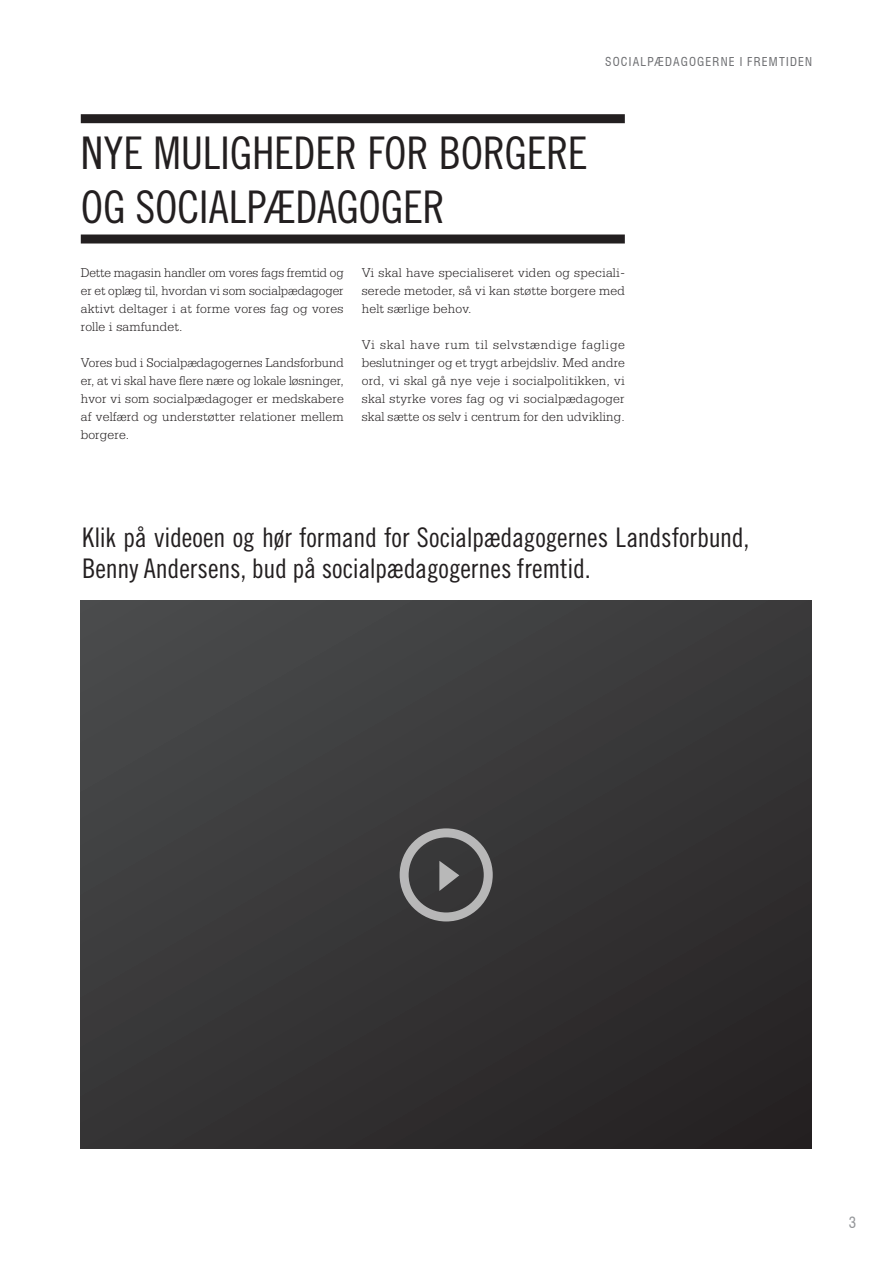
<style>
.page{position:relative;width:893px;height:1263px;background:#fff}
.page>*{position:absolute;margin:0;border:0;box-sizing:border-box;transform-origin:0 0}
.Heading_1{font:45px/54px "Trade Gothic Cond Eighteen";letter-spacing:-.01em;color:#231f20}
.Heading_2_-_manchet{font:27px/31.5px "Trade Gothic Cond Eighteen";letter-spacing:-.005em;color:#231f20}
.t1{font:condensed 15px "Swiss 721 BT";color:#939598}
.Brødtekst{font:300 13.5px/18px "Serifa Std";letter-spacing:.01em;color:#231f20;text-align:justify}
.t2{font:condensed 12px "Swiss 721 BT";letter-spacing:.1em;color:#6c6d70}
</style>
<div class="page">
<div style="left:81px;top:114px;width:544px;height:9px;background:#231f20"></div>
<div style="left:81px;top:234px;width:544px;height:9px;background:#231f20"></div>
<div style="left:81px;top:601px;width:731px;height:548px;background:linear-gradient(to right,#404142,#2f2d2e)"></div>
<div style="left:400px;top:828px;width:93px;height:93px;border:9px solid #fff;border-radius:50%"></div>
<svg style="left:439px;top:861px;width:20px;height:30px"></svg>
<p class="t2" style="left:605px;top:54px;width:209px">SOCIALPÆDAGOGERNE I FREMTIDEN</p>
<h1 class="Heading_1" style="left:81px;top:125px;width:508px">NYE MULIGHEDER FOR BORGERE<br>OG SOCIALPÆDAGOGER</h1>
<p class="Brødtekst" style="left:81px;top:264px;width:264px">Dette magasin handler om vores fags fremtid og er et oplæg til, hvordan vi som socialpædagoger aktivt deltager i at forme vores fag og vores rolle i samfundet.</p>
<p class="Brødtekst" style="left:81px;top:354px;width:265px">Vores bud i Socialpædagogernes Landsforbund er, at vi skal have flere nære og lokale løsninger, hvor vi som socialpædagoger er medskabere af velfærd og understøtter relationer mellem borgere.</p>
<p class="Brødtekst" style="left:362px;top:264px;width:265px">Vi skal have specialiseret viden og speciali&shy;serede metoder, så vi kan støtte borgere med helt særlige behov.</p>
<p class="Brødtekst" style="left:362px;top:336px;width:265px">Vi skal have rum til selvstændige faglige beslutninger og et trygt arbejdsliv. Med andre ord, vi skal gå nye veje i socialpolitikken, vi skal styrke vores fag og vi socialpædagoger skal sætte os selv i centrum for den udvikling.</p>
<p class="Heading_2_-_manchet" style="left:82px;top:521px;width:669px">Klik på videoen og hør formand for Socialpædagogernes Landsforbund,<br>Benny Andersens, bud på socialpædagogernes fremtid.</p>
<p class="t1" style="left:849px;top:1214px;width:9px">3</p>
</div>
